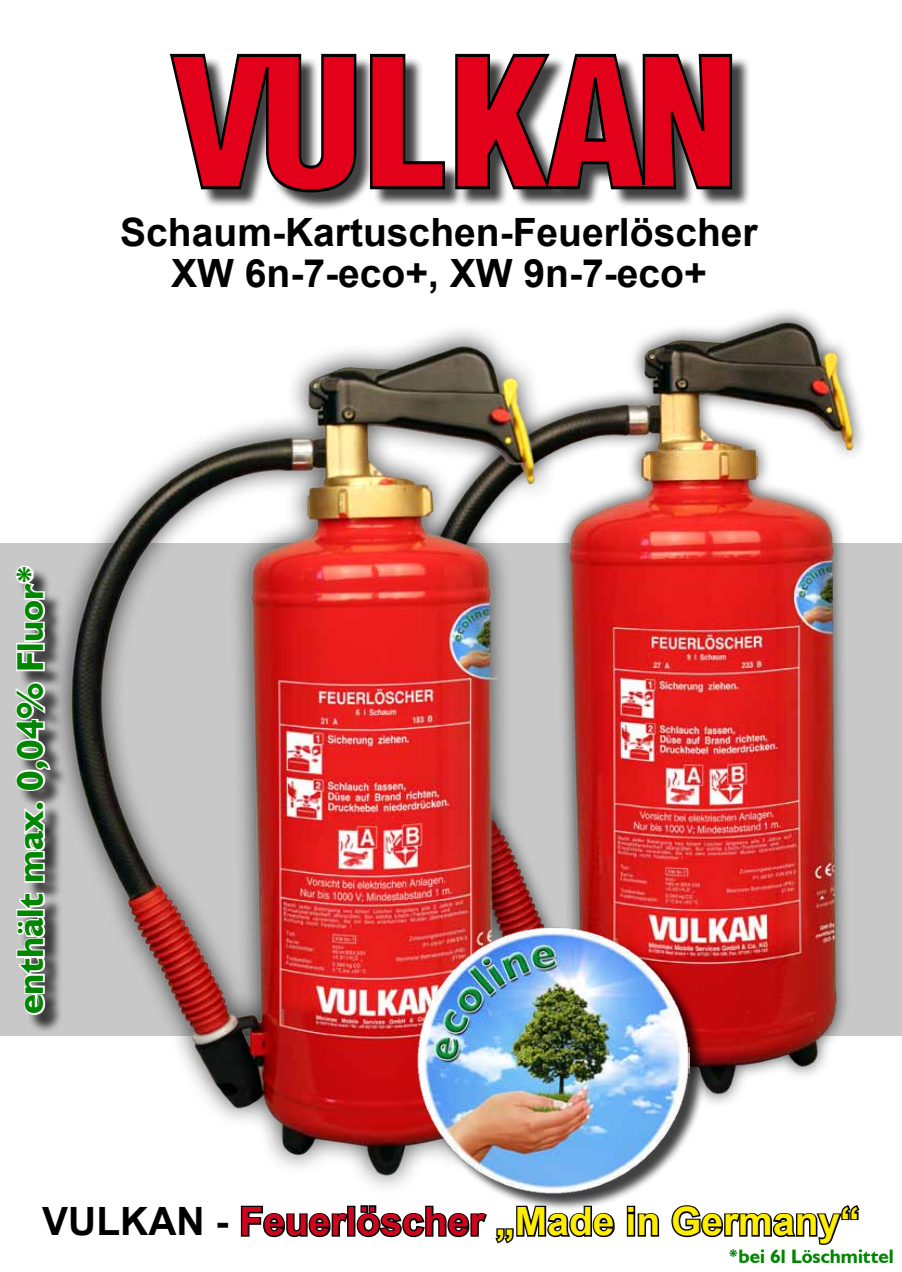
<style>
.page{position:relative;width:902px;height:1272px;background:#fff}
.page>*{position:absolute;margin:0;border:0;box-sizing:border-box;transform-origin:0 0}
.t1{font:700 39px/41.5px "Arial";color:#000;text-align:center}
.t2{font:700 39px "Arial";color:#ffed00}
.t3{font:700 37.5px "Humanist 521 BT";color:#008600}
.t4{font:700 19.5px "Humanist 521 BT";color:#008600}
.s1{color:#000}
.s2{color:#cd071e}
</style>
<div class="page">
<div style="left:0;top:543px;width:901px;height:493px;background:#c8c8c8"></div>
<div style="left:172px;top:56px;width:577px;height:155px;background:#000;opacity:.75"></div>
<svg style="left:170px;top:54px;width:187px;height:138px;background:#b93847"></svg>
<svg style="left:369px;top:54px;width:363px;height:138px;background:#b93746"></svg>
<svg style="left:240px;top:1205px;width:375px;height:39px"></svg>
<svg style="left:626px;top:1210px;width:34px;height:27px"></svg>
<div style="left:400px;top:304px;width:466px;height:802px;background:#000;opacity:.75"></div>
<img style="left:412px;top:319px;width:446px;height:777px">
<div style="left:46px;top:320px;width:508px;height:873px;background:#fff"></div>
<img style="left:67px;top:343px;width:493px;height:835px">
<div style="left:420px;top:929px;width:286px;height:281px;background:#000;opacity:.75"></div>
<img style="left:414px;top:923px;width:275px;height:274px">
<div style="left:18px;top:568px;width:50px;height:465px;background:#000;opacity:.75"></div>
<svg style="left:16px;top:891px;width:31px;height:125px"></svg>
<svg style="left:22px;top:798px;width:25px;height:86px"></svg>
<svg style="left:15px;top:680px;width:37px;height:112px"></svg>
<svg style="left:16px;top:650px;width:30px;height:22px"></svg>
<div style="left:16px;top:642px;width:29px;height:9px;border:3px solid #fff"></div>
<svg style="left:15px;top:563px;width:32px;height:80px"></svg>
<svg style="left:669px;top:1203px;width:191px;height:42px"></svg>
<p class="t1" style="left:120px;top:212px;width:639px">Schaum-Kartuschen-Feuerlöscher<br>XW 6n-7-eco+, XW 9n-7-eco+</p>
<p class="t3" style="left:7px;top:1014px;width:451px;rotate:-90deg">enthält max. 0,04% Fluor*</p>
<p class="t2" style="left:42px;top:1195px;width:819px"><span class="s1">VULKAN -</span> <span class="s2">Feuerlöscher</span> „Made in Germany“</p>
<p class="t4" style="left:728px;top:1244px;width:166px">*bei 6l Löschmittel</p>
</div>
